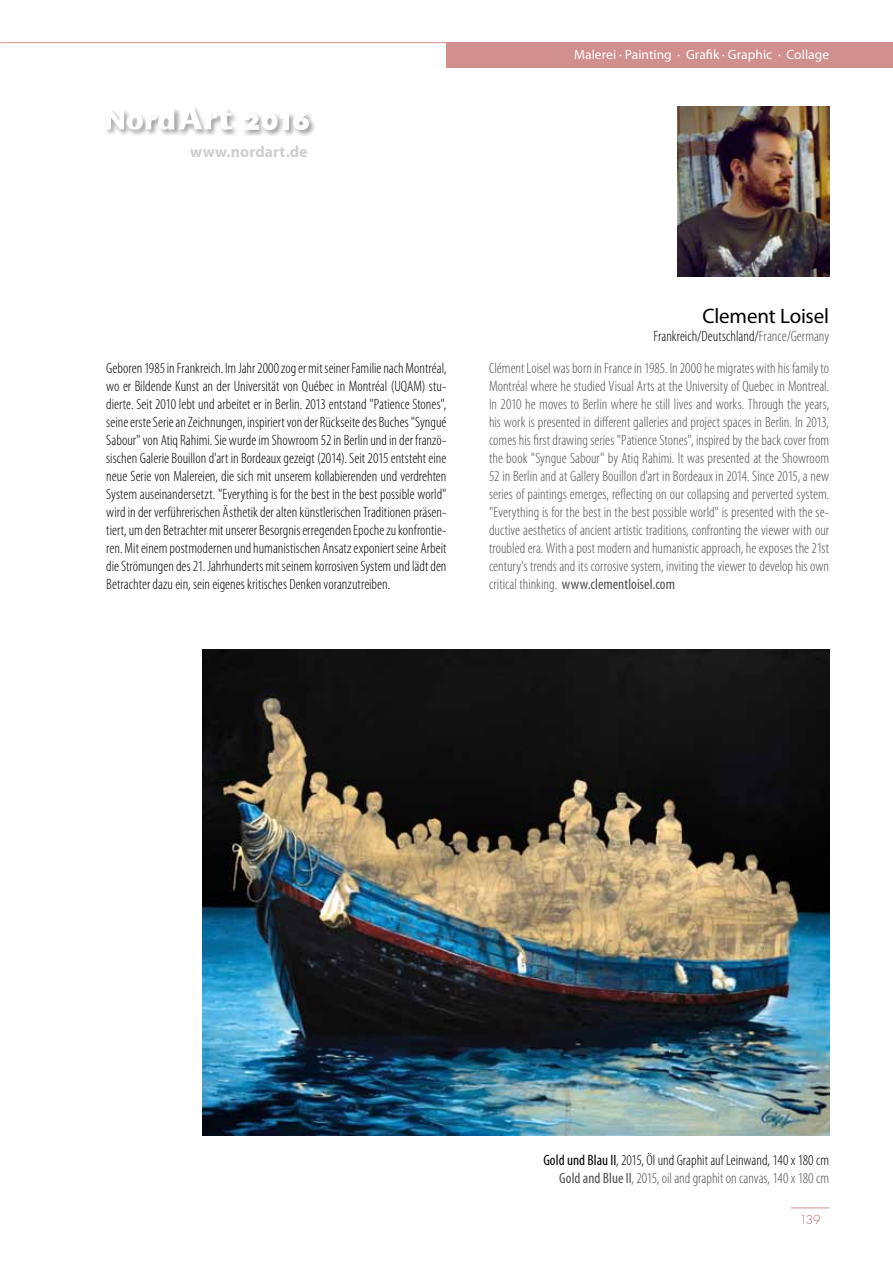
<style>
.page{position:relative;width:893px;height:1263px;background:#fff}
.page>*{position:absolute;margin:0;border:0;box-sizing:border-box;transform-origin:0 0}
.t1{font:21px "Myriad Pro";letter-spacing:-.005em;color:#000}
.t2{font:700 15.9px "Myriad Pro";letter-spacing:.005em;color:#d0cfcf}
.t3{font:300 condensed 15px/18px "Myriad Pro";color:#000;text-align:justify}
.t4{font:300 condensed 15px/18px "Myriad Pro";color:#504f53;text-align:justify}
.t5{font:13.5px "Myriad Pro";letter-spacing:.005em;color:#fff}
.t6{font:300 12px "Futura Std";color:#bc6367}
.s1{color:#504f53}
.s2{font-weight:400}
.s3{font-weight:400;color:#504f53}
</style>
<div class="page">
<div style="left:446px;top:43px;width:447px;height:25px;background:#d18f8e"></div>
<hr style="left:0;top:42px;width:447px;height:1px;background:#d18f8e">
<hr style="left:791px;top:1207px;width:38px;height:1px;background:#d18f8e">
<div style="left:105px;top:107px;width:77px;height:30px;background:#000;opacity:.75"></div>
<div style="left:177px;top:105px;width:62px;height:32px;background:#000;opacity:.75"></div>
<svg style="left:106px;top:106px;width:126px;height:24px"></svg>
<div style="left:241px;top:111px;width:75px;height:27px;background:#000;opacity:.75"></div>
<svg style="left:242px;top:113px;width:67px;height:17px"></svg>
<img style="left:678px;top:106px;width:151px;height:170px">
<img style="left:202px;top:650px;width:627px;height:486px">
<p class="t2" style="left:190px;top:142px;width:119px">www.nordart.de</p>
<p class="t5" style="left:574px;top:46px;width:256px">Malerei · Painting · Grafik · Graphic · Collage</p>
<p class="t3" style="left:106px;top:359px;width:342px">Geboren 1985 in Frankreich. Im Jahr 2000 zog er mit seiner Familie nach Montréal, wo er Bildende Kunst an der Universität von Québec in Montréal (UQAM) stu&shy;dierte. Seit 2010 lebt und arbeitet er in Berlin. 2013 entstand "Patience Stones", seine erste Serie an Zeichnungen, inspiriert von der Rückseite des Buches "Syngué Sabour" von Atiq Rahimi. Sie wurde im Showroom 52 in Berlin und in der franzö&shy;sischen Galerie Bouillon d'art in Bordeaux gezeigt (2014). Seit 2015 entsteht eine neue Serie von Malereien, die sich mit unserem kollabierenden und verdrehten System auseinandersetzt. "Everything is for the best in the best possible world" wird in der verführerischen Ästhetik der alten künstlerischen Traditionen präsen&shy;tiert, um den Betrachter mit unserer Besorgnis erregenden Epoche zu konfrontie&shy;ren. Mit einem postmodernen und humanistischen Ansatz exponiert seine Arbeit die Strömungen des 21. Jahrhunderts mit seinem korrosiven System und lädt den Betrachter dazu ein, sein eigenes kritisches Denken voranzutreiben.</p>
<h1 class="t1" style="left:703px;top:303px;width:128px">Clement Loisel</h1>
<p class="t3" style="left:653px;top:327px;width:177px">Frankreich/Deutschland/<span class="s1">France/Germany</span></p>
<p class="t4" style="left:489px;top:359px;width:342px">Clément Loisel was born in France in 1985. In 2000 he migrates with his family to Montréal where he studied Visual Arts at the University of Quebec in Montreal.<br>In 2010 he moves to Berlin where he still lives and works. Through the years, his work is presented in different galleries and project spaces in Berlin. In 2013, comes his first drawing series "Patience Stones", inspired by the back cover from the book "Syngue Sabour" by Atiq Rahimi. It was presented at the Showroom 52 in Berlin and at Gallery Bouillon d'art in Bordeaux in 2014. Since 2015, a new series of paintings emerges, reflecting on our collapsing and perverted system. "Everything is for the best in the best possible world" is presented with the se&shy;ductive aesthetics of ancient artistic traditions, confronting the viewer with our troubled era. With a post modern and humanistic approach, he exposes the 21st century's trends and its corrosive system, inviting the viewer to develop his own critical thinking. <span class="s2">www.clementloisel.com</span></p>
<p class="t3" style="left:543px;top:1151px;width:287px;text-align:right"><span class="s2">Gold und Blau II</span>, 2015, Öl und Graphit auf Leinwand, 140 x 180 cm<br><span class="s3">Gold and Blue II</span><span class="s1">, 2015, oil and graphit on canvas, 140 x 180 cm</span></p>
<p class="t6" style="left:800px;top:1212px;width:22px">139</p>
</div>
